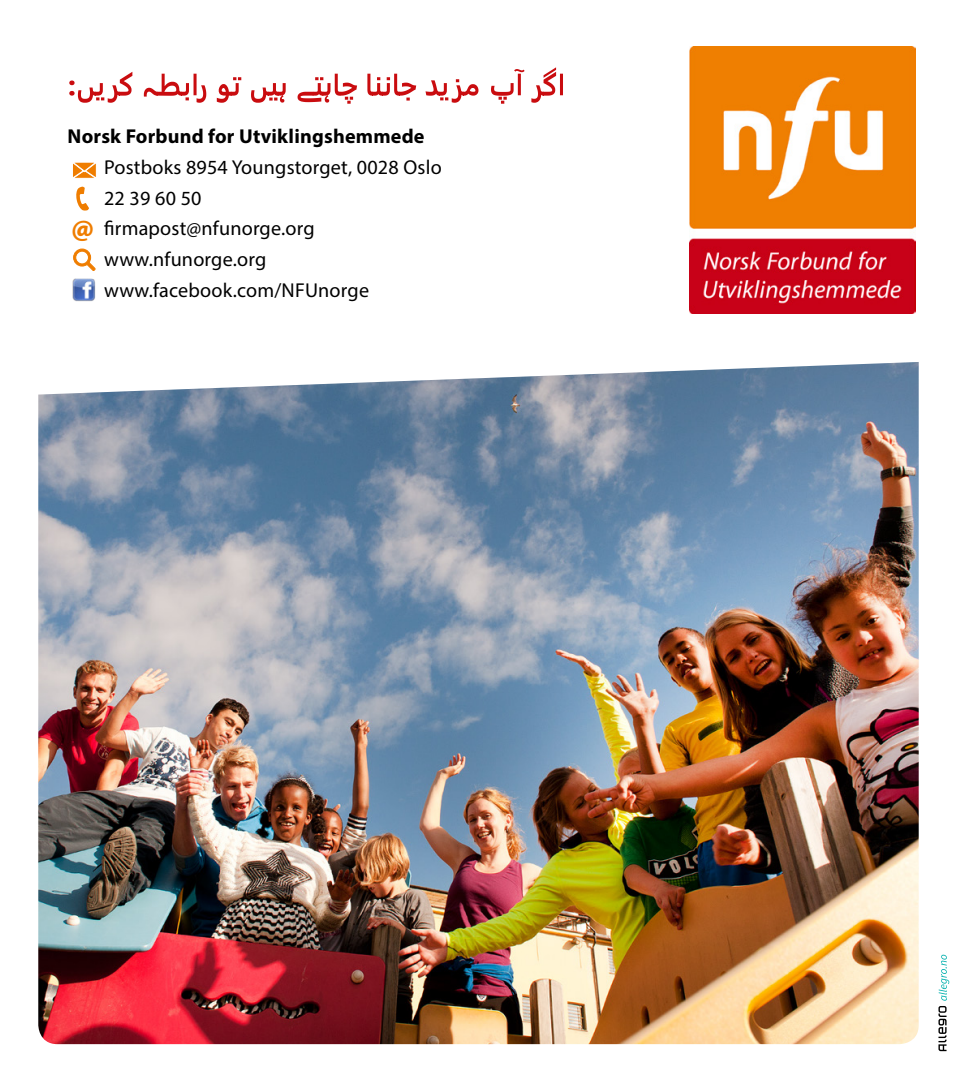
<style>
.page{position:relative;width:957px;height:1085px;background:#fff}
.page>*{position:absolute;margin:0;border:0;box-sizing:border-box;transform-origin:0 0}
.t1{font:900 29.25px "Myriad Pro";color:#ef7d00}
.t2{font:20.03px "Myriad Pro";letter-spacing:.01em;color:#000}
.t3{font:700 20.03px "Myriad Pro";letter-spacing:.01em;color:#000}
</style>
<div class="page">
<img style="left:38px;top:396px;width:880px;height:647px">
<svg style="left:38px;top:280px;width:881px;height:116px"></svg>
<img style="left:689px;top:46px;width:227px;height:268px">
<svg style="left:938px;top:954px;width:11px;height:96px"></svg>
<svg style="left:73px;top:248px;width:23px;height:23px"></svg>
<img style="left:73px;top:278px;width:23px;height:23px">
<svg style="left:76px;top:186px;width:13px;height:25px"></svg>
<svg style="left:73px;top:162px;width:23px;height:16px"></svg>
<svg style="left:69px;top:67px;width:494px;height:37px"></svg>
<p class="t3" style="left:68px;top:123px;width:358px">Norsk Forbund for Utviklingshemmede</p>
<p class="t2" style="left:104px;top:155px;width:339px">Postboks 8954 Youngstorget, 0028 Oslo</p>
<p class="t2" style="left:104px;top:185px;width:99px">22 39 60 50</p>
<p class="t2" style="left:104px;top:216px;width:212px">firmapost@nfunorge.org</p>
<p class="t2" style="left:104px;top:247px;width:164px">www.nfunorge.org</p>
<p class="t2" style="left:104px;top:277px;width:266px">www.facebook.com/NFUnorge</p>
<p class="t1" style="left:71px;top:208px;width:24px">@</p>
</div>
